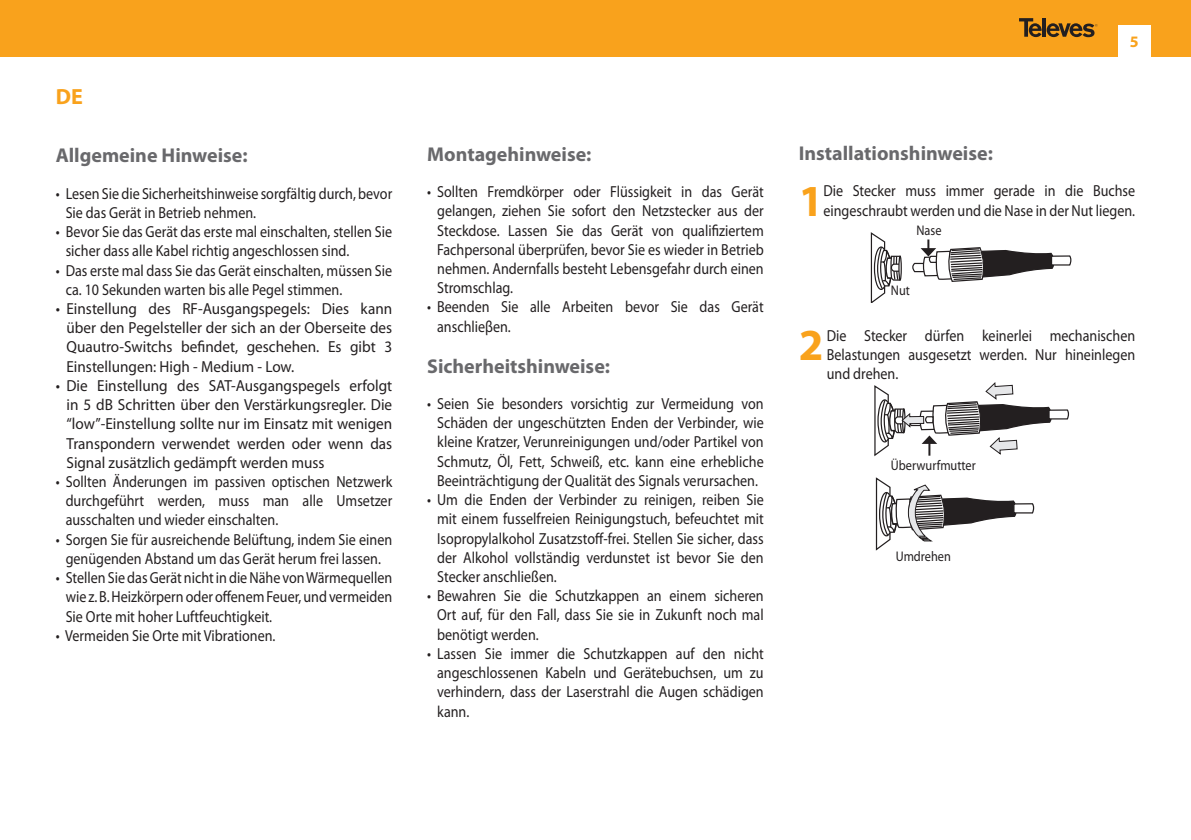
<style>
.page{position:relative;width:1191px;height:840px;background:#fff}
.page>*{position:absolute;margin:0;border:0;box-sizing:border-box;transform-origin:0 0}
.t1{font:700 44.4px "Myriad Pro";color:#f9a21c}
.t2{font:700 22px "Myriad Pro";color:#f9a21c}
.t3{font:700 20px "Myriad Pro";color:#69696c}
.t4{font:16px/19.2px "Myriad Pro";color:#231f20;text-align:justify;scale:.88 1}
.t5{font:16px/19.2px "Myriad Pro";color:#231f20;text-align:justify;scale:.95 1}
.t6{font:700 16px "Myriad Pro";color:#f9a21c}
.t7{font:14px "Myriad Pro";color:#231f20;scale:.88 1}
</style>
<div class="page">
<div style="left:0;top:0;width:1191px;height:57px;background:#f9a21c"></div>
<svg style="left:1019px;top:18px;width:78px;height:19px"></svg>
<div style="left:1118px;top:25px;width:32px;height:33px;background:#fff"></div>
<svg style="left:870px;top:232px;width:201px;height:70px"></svg>
<svg style="left:874px;top:382px;width:194px;height:169px"></svg>
<h2 class="t2" style="left:56px;top:82px;width:29px">DE</h2>
<p class="t3" style="left:56px;top:142px;width:193px">Allgemeine Hinweise:</p>
<p class="t4" style="left:66px;top:183px;width:372px;text-indent:-10px">• Lesen Sie die Sicherheitshinweise sorgfältig durch, bevor<br>Sie das Gerät in Betrieb nehmen.</p>
<p class="t4" style="left:66px;top:222px;width:372px;text-indent:-10px">• Bevor Sie das Gerät das erste mal einschalten, stellen Sie sicher dass alle Kabel richtig angeschlossen sind.</p>
<p class="t4" style="left:66px;top:260px;width:372px;text-indent:-10px">• Das erste mal dass Sie das Gerät einschalten, müssen Sie ca. 10 Sekunden warten bis alle Pegel stimmen.</p>
<p class="t5" style="left:66px;top:298px;width:344px;text-indent:-11px">• Einstellung des RF-Ausgangspegels: Dies kann über den Pegelsteller der sich an der Oberseite des Quautro-Switchs befindet, geschehen. Es gibt 3<br>Einstellungen: High - Medium - Low.</p>
<p class="t5" style="left:66px;top:375px;width:344px;text-indent:-11px">• Die Einstellung des SAT-Ausgangspegels erfolgt in 5 dB Schritten über den Verstärkungsregler. Die “low”-Einstellung sollte nur im Einsatz mit wenigen Transpondern verwendet werden oder wenn das Signal zusätzlich gedämpft werden muss</p>
<p class="t4" style="left:66px;top:471px;width:372px;text-indent:-10px">• Sollten Änderungen im passiven optischen Netzwerk durchgeführt werden, muss man alle Umsetzer ausschalten und wieder einschalten.</p>
<p class="t4" style="left:56px;top:529px;width:384px;text-align:center">• Sorgen Sie für ausreichende Belüftung, indem Sie einen genügenden Abstand um das Gerät herum frei lassen.</p>
<p class="t4" style="left:66px;top:567px;width:372px;text-indent:-10px">• Stellen Sie das Gerät nicht in die Nähe von Wärmequellen wie z. B. Heizkörpern oder offenem Feuer, und vermeiden Sie Orte mit hoher Luftfeuchtigkeit.</p>
<p class="t4" style="left:56px;top:625px;width:251px">• Vermeiden Sie Orte mit Vibrationen.</p>
<p class="t3" style="left:427px;top:141px;width:166px">Montagehinweise:</p>
<p class="t4" style="left:437px;top:182px;width:372px;text-indent:-10px">• Sollten Fremdkörper oder Flüssigkeit in das Gerät gelangen, ziehen Sie sofort den Netzstecker aus der Steckdose. Lassen Sie das Gerät von qualifiziertem Fachpersonal überprüfen, bevor Sie es wieder in Betrieb nehmen. Andernfalls besteht Lebensgefahr durch einen Stromschlag.</p>
<p class="t4" style="left:437px;top:297px;width:372px;text-indent:-10px">• Beenden Sie alle Arbeiten bevor Sie das Gerät anschlieβen.</p>
<p class="t3" style="left:427px;top:353px;width:184px">Sicherheitshinweise:</p>
<p class="t4" style="left:437px;top:393px;width:372px;text-indent:-10px">• Seien Sie besonders vorsichtig zur Vermeidung von Schäden der ungeschützten Enden der Verbinder, wie kleine Kratzer, Verunreinigungen und/oder Partikel von Schmutz, Öl, Fett, Schweiß, etc. kann eine erhebliche Beeinträchtigung der Qualität des Signals verursachen.</p>
<p class="t4" style="left:437px;top:489px;width:372px;text-indent:-10px">• Um die Enden der Verbinder zu reinigen, reiben Sie mit einem fusselfreien Reinigungstuch, befeuchtet mit Isopropylalkohol Zusatzstoff-frei. Stellen Sie sicher, dass der Alkohol vollständig verdunstet ist bevor Sie den Stecker anschließen.</p>
<p class="t4" style="left:437px;top:585px;width:372px;text-indent:-10px">• Bewahren Sie die Schutzkappen an einem sicheren Ort auf, für den Fall, dass Sie sie in Zukunft noch mal benötigt werden.</p>
<p class="t4" style="left:437px;top:643px;width:372px;text-indent:-10px">• Lassen Sie immer die Schutzkappen auf den nicht angeschlossenen Kabeln und Gerätebuchsen, um zu verhindern, dass der Laserstrahl die Augen schädigen kann.</p>
<p class="t6" style="left:1129px;top:31px;width:10px">5</p>
<p class="t3" style="left:798px;top:140px;width:196px">Installationshinweise:</p>
<h1 class="t1" style="left:798px;top:171px;width:26px">1</h1>
<p class="t4" style="left:823px;top:181px;width:356px">Die Stecker muss immer gerade in die Buchse eingeschraubt werden und die Nase in der Nut liegen.</p>
<p class="t7" style="left:916px;top:221px;width:30px">Nase</p>
<p class="t7" style="left:891px;top:282px;width:23px">Nut</p>
<h1 class="t1" style="left:798px;top:316px;width:26px">2</h1>
<p class="t4" style="left:827px;top:325px;width:352px">Die Stecker dürfen keinerlei mechanischen Belastungen ausgesetzt werden. Nur hineinlegen und drehen.</p>
<p class="t7" style="left:891px;top:457px;width:98px">Überwurfmutter</p>
<p class="t7" style="left:895px;top:547px;width:64px">Umdrehen</p>
</div>
